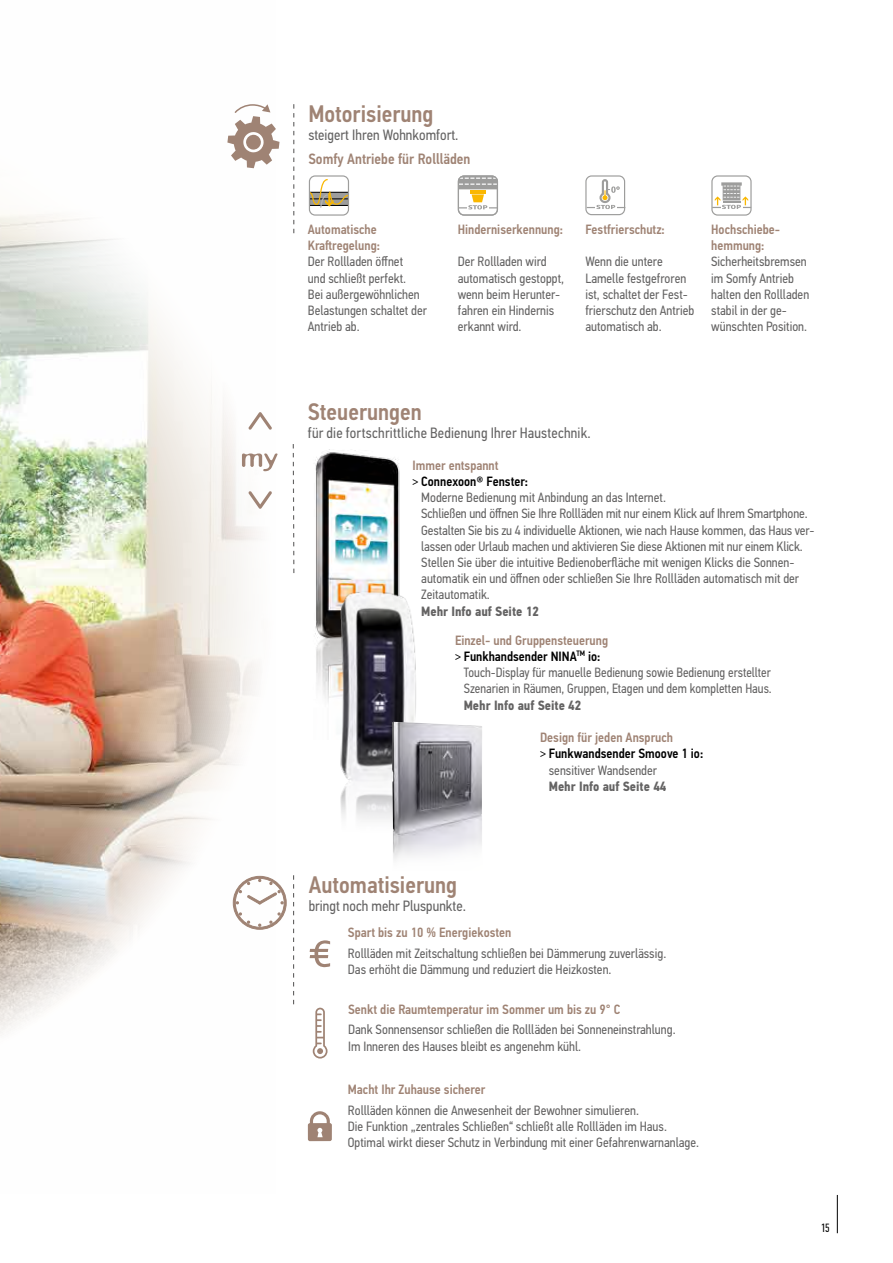
<style>
.page{position:relative;width:893px;height:1263px;background:#fff}
.page>*{position:absolute;margin:0;border:0;box-sizing:border-box;transform-origin:0 0}
.t1{font:500 24px "PF Din Text Cond Pro";color:#9f8374}
.t2{font:15px "PF Din Text Cond Pro";color:#646363}
.t3{font:500 15px "PF Din Text Cond Pro";color:#9f8374}
.t4{font:13.5px/16.2px "PF Din Text Cond Pro";color:#646363}
.t5{font:500 13.5px/16.2px "PF Din Text Cond Pro";color:#9f8374}
.t6{font:500 13.5px "PF Din Text Cond Pro";color:#000}
.t7{font:700 13.5px "PF Din Text Cond Pro";color:#646363}
.t8{font:12px "PF Din Text Comp Pro";color:#000}
.s1{font-weight:400}
</style>
<div class="page">
<img style="left:315px;top:450px;width:85px;height:252px">
<img style="left:0;top:168px;width:267px;height:866px">
<svg style="left:248px;top:412px;width:24px;height:18px"></svg>
<svg style="left:242px;top:453px;width:36px;height:18px"></svg>
<svg style="left:248px;top:491px;width:24px;height:18px"></svg>
<svg style="left:233px;top:876px;width:54px;height:54px"></svg>
<svg style="left:227px;top:104px;width:53px;height:64px"></svg>
<svg style="left:310px;top:940px;width:20px;height:27px"></svg>
<svg style="left:308px;top:1111px;width:24px;height:30px"></svg>
<svg style="left:313px;top:1008px;width:15px;height:50px"></svg>
<svg style="left:293px;top:104px;width:1px;height:129px"></svg>
<svg style="left:292px;top:444px;width:3px;height:129px"></svg>
<svg style="left:293px;top:875px;width:1px;height:129px"></svg>
<svg style="left:460px;top:177px;width:36px;height:32px"></svg>
<div style="left:458px;top:175px;width:40px;height:41px;border:1px solid #9d9d9c;border-radius:6px"></div>
<svg style="left:308px;top:178px;width:39px;height:31px"></svg>
<div style="left:309px;top:175px;width:40px;height:41px;border:1px solid #9d9d9c;border-radius:6px"></div>
<div style="left:585px;top:175px;width:40px;height:40px;border:1px solid #9d9d9c;border-radius:6px"></div>
<hr style="left:587px;top:207px;width:38px;height:1px;background:#9d9d9c">
<div style="left:595px;top:205px;width:22px;height:8px;background:#fff"></div>
<svg style="left:596px;top:179px;width:24px;height:30px"></svg>
<div style="left:711px;top:175px;width:41px;height:41px;border:1px solid #9d9d9c;border-radius:6px"></div>
<hr style="left:712px;top:207px;width:39px;height:1px;background:#9d9d9c">
<svg style="left:715px;top:182px;width:33px;height:27px"></svg>
<img style="left:329px;top:585px;width:87px;height:235px">
<img style="left:392px;top:722px;width:90px;height:138px">
<hr style="left:837px;top:1195px;width:1px;height:38px;background:#000">
<h1 class="t1" style="left:308px;top:100px;width:127px">Motorisierung</h1>
<p class="t2" style="left:308px;top:126px;width:152px">steigert Ihren Wohnkomfort.</p>
<p class="t3" style="left:308px;top:150px;width:163px">Somfy Antriebe für Rollläden</p>
<p class="t5" style="left:308px;top:221px;width:74px">Automatische<br>Kraftregelung:</p>
<p class="t4" style="left:308px;top:254px;width:121px">Der Rollladen öffnet<br>und schließt perfekt.<br>Bei außergewöhnlichen<br>Belastungen schaltet der<br>Antrieb ab.</p>
<p class="t5" style="left:458px;top:221px;width:107px">Hinderniserkennung:</p>
<p class="t4" style="left:458px;top:254px;width:108px">Der Rollladen wird automatisch gestoppt, wenn beim Herunter&shy;fahren ein Hindernis erkannt wird.</p>
<p class="t5" style="left:585px;top:221px;width:81px">Festfrierschutz:</p>
<p class="t4" style="left:585px;top:254px;width:110px">Wenn die untere<br>Lamelle festgefroren ist, schaltet der Fest&shy;frierschutz den Antrieb automatisch ab.</p>
<p class="t5" style="left:711px;top:221px;width:70px">Hochschiebe&shy;hemmung:</p>
<p class="t4" style="left:711px;top:254px;width:100px">Sicherheitsbremsen im Somfy Antrieb halten den Rollladen stabil in der ge&shy;wünschten Position.</p>
<h1 class="t1" style="left:308px;top:397px;width:115px">Steuerungen</h1>
<p class="t2" style="left:308px;top:423px;width:284px">für die fortschrittliche Bedienung Ihrer Haustechnik.</p>
<p class="t5" style="left:412px;top:457px;width:88px">Immer entspannt</p>
<p class="t6" style="left:412px;top:473px;width:117px"><span class="s1">&gt;</span> Connexoon® Fenster:</p>
<p class="t4" style="left:421px;top:489px;width:246px">Moderne Bedienung mit Anbindung an das Internet.</p>
<p class="t4" style="left:421px;top:506px;width:388px">Schließen und öffnen Sie Ihre Rollläden mit nur einem Klick auf Ihrem Smartphone.</p>
<p class="t4" style="left:421px;top:522px;width:395px">Gestalten Sie bis zu 4 individuelle Aktionen, wie nach Hause kommen, das Haus ver-</p>
<p class="t4" style="left:421px;top:538px;width:383px">lassen oder Urlaub machen und aktivieren Sie diese Aktionen mit nur einem Klick.</p>
<p class="t4" style="left:421px;top:554px;width:375px">Stellen Sie über die intuitive Bedienoberfläche mit wenigen Klicks die Sonnen-</p>
<p class="t4" style="left:421px;top:570px;width:379px">automatik ein und öffnen oder schließen Sie Ihre Rollläden automatisch mit der</p>
<p class="t4" style="left:421px;top:587px;width:70px">Zeitautomatik.</p>
<p class="t7" style="left:421px;top:603px;width:119px">Mehr Info auf Seite 12</p>
<p class="t5" style="left:455px;top:632px;width:155px">Einzel- und Gruppensteuerung</p>
<p class="t6" style="left:455px;top:648px;width:147px"><span class="s1">&gt;</span> Funkhandsender NINA<sup>TM</sup> io:</p>
<p class="t4" style="left:464px;top:664px;width:309px">Touch-Display für manuelle Bedienung sowie Bedienung erstellter</p>
<p class="t4" style="left:464px;top:681px;width:310px">Szenarien in Räumen, Gruppen, Etagen und dem kompletten Haus.</p>
<p class="t7" style="left:464px;top:697px;width:119px">Mehr Info auf Seite 42</p>
<p class="t5" style="left:540px;top:730px;width:135px">Design für jeden Anspruch</p>
<p class="t6" style="left:540px;top:746px;width:165px"><span class="s1">&gt;</span> Funkwandsender Smoove 1 io:</p>
<p class="t4" style="left:549px;top:762px;width:110px">sensitiver Wandsender</p>
<p class="t7" style="left:549px;top:778px;width:119px">Mehr Info auf Seite 44</p>
<h1 class="t1" style="left:309px;top:870px;width:150px">Automatisierung</h1>
<p class="t2" style="left:309px;top:897px;width:159px">bringt noch mehr Pluspunkte.</p>
<p class="t5" style="left:348px;top:925px;width:165px">Spart bis zu 10 % Energiekosten</p>
<p class="t4" style="left:348px;top:945px;width:320px">Rollläden mit Zeitschaltung schließen bei Dämmerung zuverlässig.<br>Das erhöht die Dämmung und reduziert die Heizkosten.</p>
<p class="t5" style="left:348px;top:1001px;width:274px">Senkt die Raumtemperatur im Sommer um bis zu 9° C</p>
<p class="t4" style="left:348px;top:1022px;width:329px">Dank Sonnensensor schließen die Rollläden bei Sonneneinstrahlung.<br>Im Inneren des Hauses bleibt es angenehm kühl.</p>
<p class="t5" style="left:348px;top:1082px;width:139px">Macht Ihr Zuhause sicherer</p>
<p class="t4" style="left:348px;top:1102px;width:353px">Rollläden können die Anwesenheit der Bewohner simulieren.<br>Die Funktion „zentrales Schließen“ schließt alle Rollläden im Haus.<br>Optimal wirkt dieser Schutz in Verbindung mit einer Gefahrenwarnanlage.</p>
<p class="t8" style="left:821px;top:1221px;width:11px">15</p>
</div>
